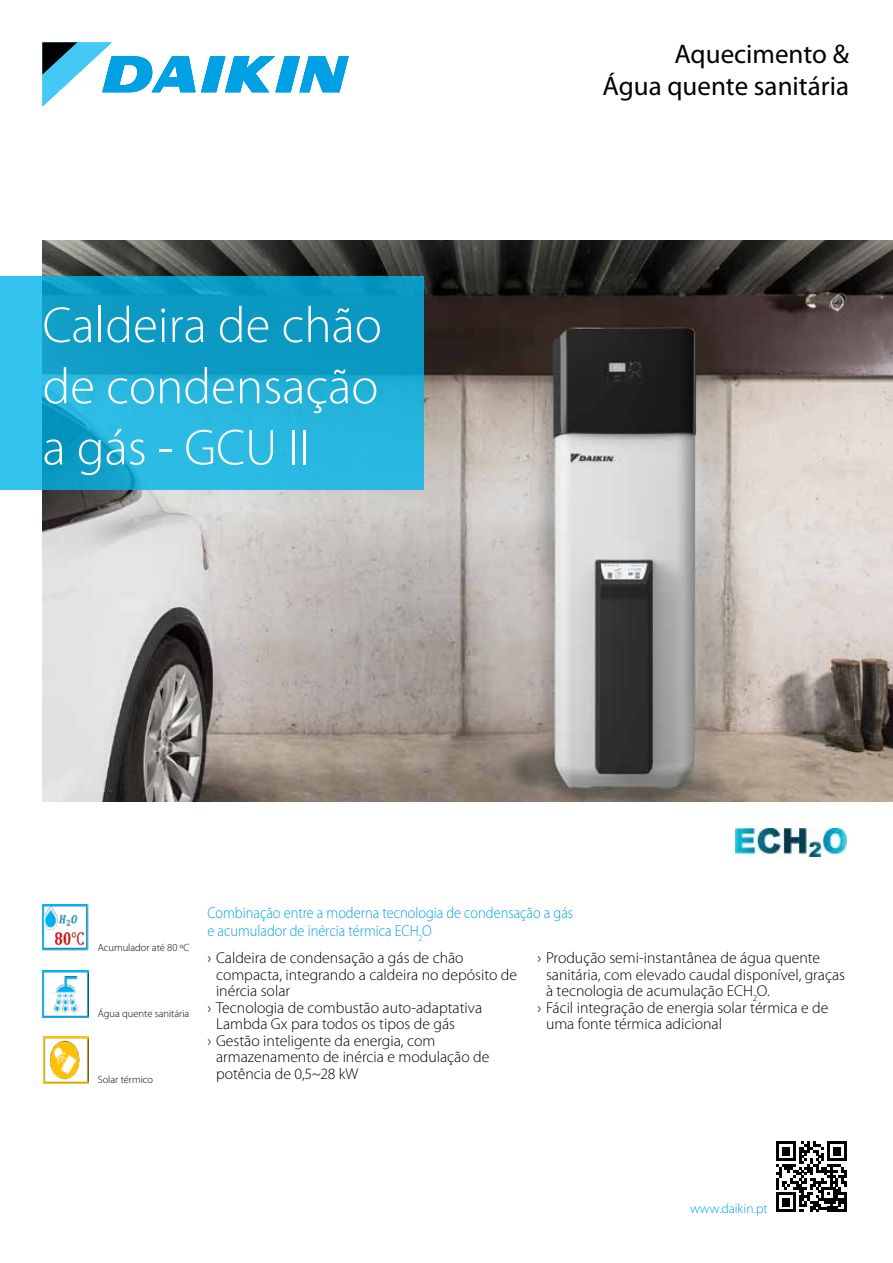
<style>
.page{position:relative;width:893px;height:1263px;background:#fff}
.page>*{position:absolute;margin:0;border:0;box-sizing:border-box;transform-origin:0 0}
.t1{font:300 51px/61.2px "Myriad Pro";color:#fff;text-align:justify}
.t2{font:27px/32.4px "Myriad Pro";color:#000;text-align:right}
.t3{font:300 15.75px "Myriad Pro";color:#000}
.t4{font:300 15.75px/18px "Myriad Pro";color:#00a1e4;scale:.91 1}
.t5{font:300 13.5px "Myriad Pro";color:#00a1e4}
.t6{font:300 10.5px "Myriad Pro";color:#000}
</style>
<div class="page">
<img style="left:43px;top:241px;width:850px;height:561px">
<svg style="left:43px;top:43px;width:306px;height:63px"></svg>
<svg style="left:0;top:276px;width:424px;height:214px;background:#1baad3"></svg>
<img style="left:735px;top:829px;width:111px;height:27px">
<svg style="left:776px;top:1141px;width:71px;height:71px"></svg>
<img style="left:43px;top:905px;width:46px;height:46px">
<img style="left:43px;top:971px;width:46px;height:46px">
<img style="left:43px;top:1037px;width:46px;height:46px">
<h1 class="t1" style="left:43px;top:295px;width:341px">Caldeira de chão de condensação a gás - GCU II</h1>
<h2 class="t2" style="left:602px;top:37px;width:248px">Aquecimento &amp;<br>Água quente sanitária</h2>
<p class="t4" style="left:207px;top:904px;width:403px">Combinação entre a moderna tecnologia de condensação a gás e acumulador de inércia térmica ECH<sub>2</sub>O</p>
<p class="t6" style="left:98px;top:942px;width:93px">Acumulador até 80 ºC</p>
<p class="t6" style="left:98px;top:1008px;width:93px">Água quente sanitária</p>
<p class="t6" style="left:98px;top:1074px;width:57px">Solar térmico</p>
<p class="t3" style="left:207px;top:949px;width:258px">› Caldeira de condensação a gás de chão</p>
<p class="t3" style="left:216px;top:966px;width:303px">compacta, integrando a caldeira no depósito de</p>
<p class="t3" style="left:216px;top:982px;width:76px">inércia solar</p>
<p class="t3" style="left:207px;top:999px;width:276px">› Tecnologia de combustão auto-adaptativa</p>
<p class="t3" style="left:216px;top:1015px;width:241px">Lambda Gx para todos os tipos de gás</p>
<p class="t3" style="left:207px;top:1032px;width:229px">› Gestão inteligente da energia, com</p>
<p class="t3" style="left:216px;top:1048px;width:275px">armazenamento de inércia e modulação de</p>
<p class="t3" style="left:216px;top:1065px;width:144px">potência de 0,5~28 kW</p>
<p class="t3" style="left:537px;top:949px;width:284px">› Produção semi-instantânea de água quente</p>
<p class="t3" style="left:546px;top:966px;width:301px">sanitária, com elevado caudal disponível, graças</p>
<p class="t3" style="left:546px;top:982px;width:225px">à tecnologia de acumulação ECH<sub>2</sub>O.</p>
<p class="t3" style="left:537px;top:999px;width:292px">› Fácil integração de energia solar térmica e de</p>
<p class="t3" style="left:546px;top:1015px;width:178px">uma fonte térmica adicional</p>
<p class="t5" style="left:690px;top:1201px;width:79px">www.daikin.pt</p>
</div>
